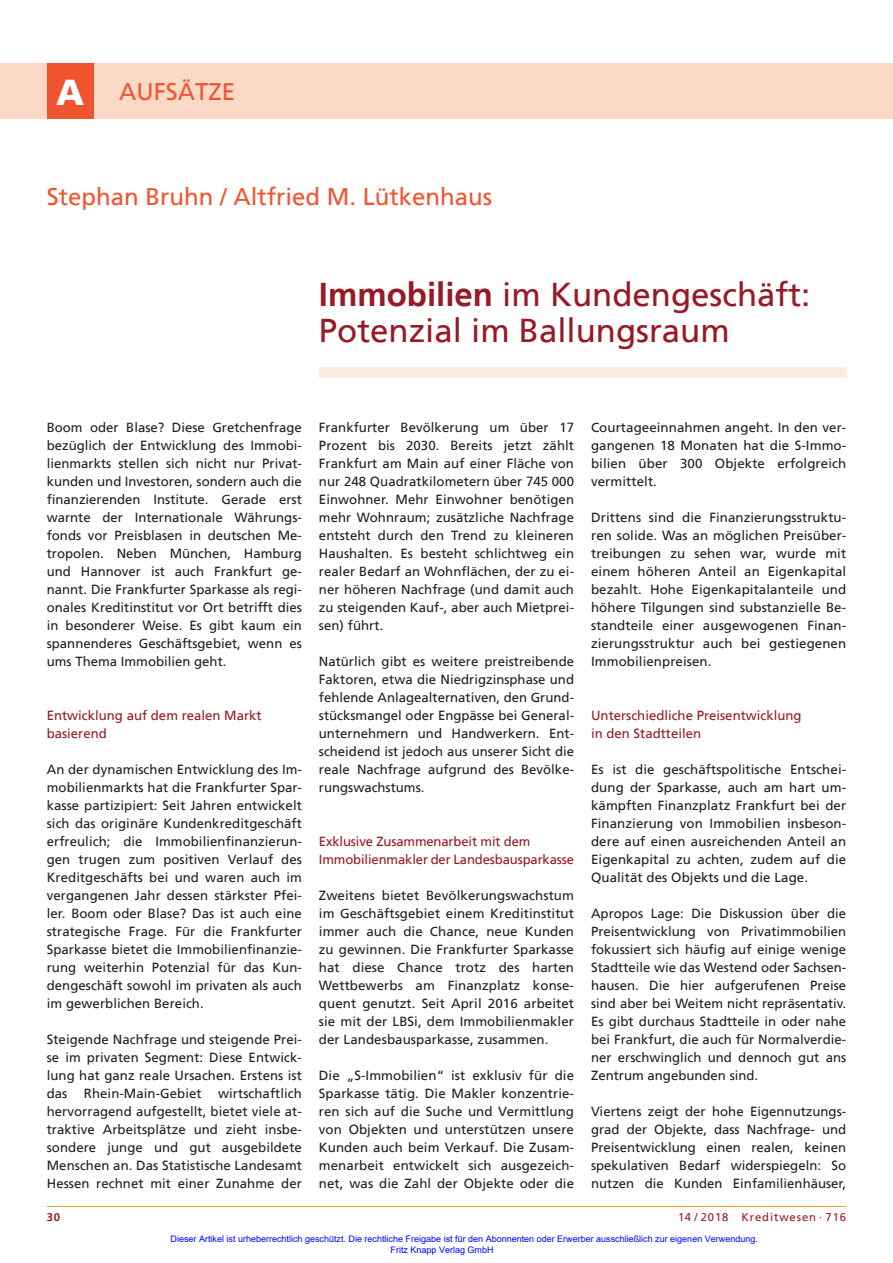
<style>
.page{position:relative;width:893px;height:1263px;background:#fff}
.page>*{position:absolute;margin:0;border:0;box-sizing:border-box;transform-origin:0 0}
.t1{font:33px/36px "Frutiger";color:#981a26}
.t2{font:24px "Frutiger";color:#f0542e}
.t3{font:13.2px/18px "Frutiger";letter-spacing:.005em;color:#231f20;text-align:justify}
.t4{font:13.2px/18px "Frutiger";color:#981a26}
.t5{font:11.25px "Frutiger";letter-spacing:.08em;color:#981a26}
.t6{font:700 11.25px "Frutiger";color:#981a26}
.t7{font:9px/10.8px "Arial";color:#00f}
.s1{font-weight:900;font-size:36px;color:#fff}
.s2{font-weight:700}
</style>
<div class="page">
<div style="left:319px;top:368px;width:527px;height:10px;background:#fdebe1"></div>
<hr style="left:47px;top:1206px;width:799px;height:1px;background:#f1a31e">
<div style="left:0;top:64px;width:893px;height:55px;background:#fcd9c7"></div>
<div style="left:47px;top:64px;width:47px;height:55px;background:#f0542e"></div>
<h2 class="t2" style="left:56px;top:81px;width:180px"><span class="s1">A</span> AUFSÄTZE</h2>
<h2 class="t2" style="left:47px;top:186px;width:447px">Stephan Bruhn / Altfried M. Lütkenhaus</h2>
<h1 class="t1" style="left:319px;top:278px;width:493px"><span class="s2">Immobilien</span> im Kundengeschäft:<br>Potenzial im Ballungsraum</h1>
<p class="t3" style="left:47px;top:419px;width:257px">Boom oder Blase? Diese Gretchenfrage bezüglich der Entwicklung des Immobi&shy;lienmarkts stellen sich nicht nur Privat&shy;kunden und Investoren, sondern auch die finanzierenden Institute. Gerade erst warnte der Internationale Währungs&shy;fonds vor Preisblasen in deutschen Me&shy;tropolen. Neben München, Hamburg und Hannover ist auch Frankfurt ge&shy;nannt. Die Frankfurter Sparkasse als regi&shy;onales Kreditinstitut vor Ort betrifft dies in besonderer Weise. Es gibt kaum ein spannenderes Geschäftsgebiet, wenn es ums Thema Immobilien geht.</p>
<p class="t4" style="left:47px;top:707px;width:216px">Entwicklung auf dem realen Markt basierend</p>
<p class="t3" style="left:47px;top:761px;width:257px">An der dynamischen Entwicklung des Im&shy;mobilienmarkts hat die Frankfurter Spar&shy;kasse partizipiert: Seit Jahren entwickelt sich das originäre Kundenkreditgeschäft erfreulich; die Immobilienfinanzierun&shy;gen trugen zum positiven Verlauf des Kreditgeschäfts bei und waren auch im vergangenen Jahr dessen stärkster Pfei&shy;ler. Boom oder Blase? Das ist auch eine strategische Frage. Für die Frankfurter Sparkasse bietet die Immobilienfinanzie&shy;rung weiterhin Potenzial für das Kun&shy;dengeschäft sowohl im privaten als auch im gewerblichen Bereich.</p>
<p class="t3" style="left:47px;top:1031px;width:257px">Steigende Nachfrage und steigende Prei&shy;se im privaten Segment: Diese Entwick&shy;lung hat ganz reale Ursachen. Erstens ist das</p>
<p class="t3" style="left:47px;top:1085px;width:257px;text-indent:171px">wirtschaftlich hervorragend aufgestellt, bietet viele at&shy;traktive Arbeitsplätze und zieht insbe&shy;sondere junge und gut ausgebildete Menschen an. Das Statistische Landesamt Hessen rechnet mit einer Zunahme der</p>
<p class="t3" style="left:84px;top:1085px;width:119px">Rhein-Main-Gebiet</p>
<p class="t3" style="left:319px;top:419px;width:257px">Frankfurter Bevölkerung um über 17<br>Prozent bis 2030. Bereits jetzt zählt Frankfurt am Main auf einer Fläche von nur 248 Quadratkilometern über 745 000<br>Einwohner. Mehr Einwohner benötigen mehr Wohnraum; zusätzliche Nachfrage entsteht durch den Trend zu kleineren Haushalten. Es besteht schlichtweg ein realer Bedarf an Wohnflächen, der zu ei&shy;ner höheren Nachfrage (und damit auch zu steigenden Kauf-, aber auch Mietprei&shy;sen) führt.</p>
<p class="t3" style="left:319px;top:653px;width:257px">Natürlich gibt es weitere preistreibende Faktoren, etwa die Niedrigzinsphase und fehlende Anlagealternativen, den Grund&shy;stücksmangel oder Engpässe bei General&shy;unternehmern und Handwerkern. Ent&shy;scheidend ist jedoch aus unserer Sicht die reale Nachfrage aufgrund des Bevölke&shy;rungswachstums.</p>
<p class="t4" style="left:319px;top:833px;width:257px">Exklusive Zusammenarbeit mit dem<br>Immobilienmakler der Landesbausparkasse</p>
<p class="t3" style="left:319px;top:887px;width:257px">Zweitens bietet Bevölkerungswachstum im Geschäftsgebiet einem Kreditinstitut immer auch die Chance, neue Kunden zu gewinnen. Die Frankfurter Sparkasse hat diese Chance trotz des harten Wettbewerbs am Finanzplatz konse&shy;quent genutzt. Seit April 2016 arbeitet sie mit der LBSi, dem Immobilienmakler der Landesbausparkasse, zusammen.</p>
<p class="t3" style="left:319px;top:1067px;width:257px">Die „S-Immobilien“ ist exklusiv für die Sparkasse tätig. Die Makler konzentrie&shy;ren sich auf die Suche und Vermittlung von Objekten und unterstützen unsere Kunden auch beim Verkauf. Die Zusam&shy;menarbeit entwickelt sich ausgezeich&shy;net, was die Zahl der Objekte oder die</p>
<p class="t3" style="left:591px;top:419px;width:257px">Courtageeinnahmen angeht. In den ver&shy;gangenen 18 Monaten hat die S-Immo&shy;bilien über 300 Objekte erfolgreich vermittelt.</p>
<p class="t3" style="left:591px;top:509px;width:257px">Drittens sind die Finanzierungsstruktu&shy;ren solide. Was an möglichen Preisüber&shy;treibungen zu sehen war, wurde mit einem höheren Anteil an Eigenkapital bezahlt. Hohe Eigenkapitalanteile und höhere Tilgungen sind substanzielle Be&shy;standteile einer ausgewogenen Finan&shy;zierungsstruktur auch bei gestiegenen Immobilienpreisen.</p>
<p class="t4" style="left:591px;top:707px;width:212px">Unterschiedliche Preisentwicklung in den Stadtteilen</p>
<p class="t3" style="left:591px;top:761px;width:257px">Es ist die geschäftspolitische Entschei&shy;dung der Sparkasse, auch am hart um&shy;kämpften Finanzplatz Frankfurt bei der Finanzierung von Immobilien insbeson&shy;dere auf einen ausreichenden Anteil an Eigenkapital zu achten, zudem auf die Qualität des Objekts und die Lage.</p>
<p class="t3" style="left:591px;top:905px;width:257px">Apropos Lage: Die Diskussion über die Preisentwicklung von Privatimmobilien fokussiert sich häufig auf einige wenige Stadtteile wie das Westend oder Sachsen&shy;hausen. Die hier aufgerufenen Preise sind aber bei Weitem nicht repräsentativ.<br>Es gibt durchaus Stadtteile in oder nahe bei Frankfurt, die auch für Normalverdie&shy;ner erschwinglich und dennoch gut ans Zentrum angebunden sind.</p>
<p class="t3" style="left:591px;top:1103px;width:257px">Viertens zeigt der hohe Eigennutzungs&shy;grad der Objekte, dass Nachfrage- und Preisentwicklung einen realen, keinen spekulativen Bedarf widerspiegeln: So nutzen die Kunden Einfamilienhäuser,</p>
<p class="t6" style="left:47px;top:1211px;width:15px">30</p>
<p class="t5" style="left:678px;top:1211px;width:170px">14 / 2018 Kreditwesen · 716</p>
<p class="t7" style="left:391px;top:1233px;width:369px;text-indent:-220px">Dieser Artikel ist urheberrechtlich geschützt. Die rechtliche Freigabe ist für den Abonnenten oder Erwerber ausschließlich zur eigenen Verwendung.<br>Fritz Knapp Verlag GmbH</p>
</div>
